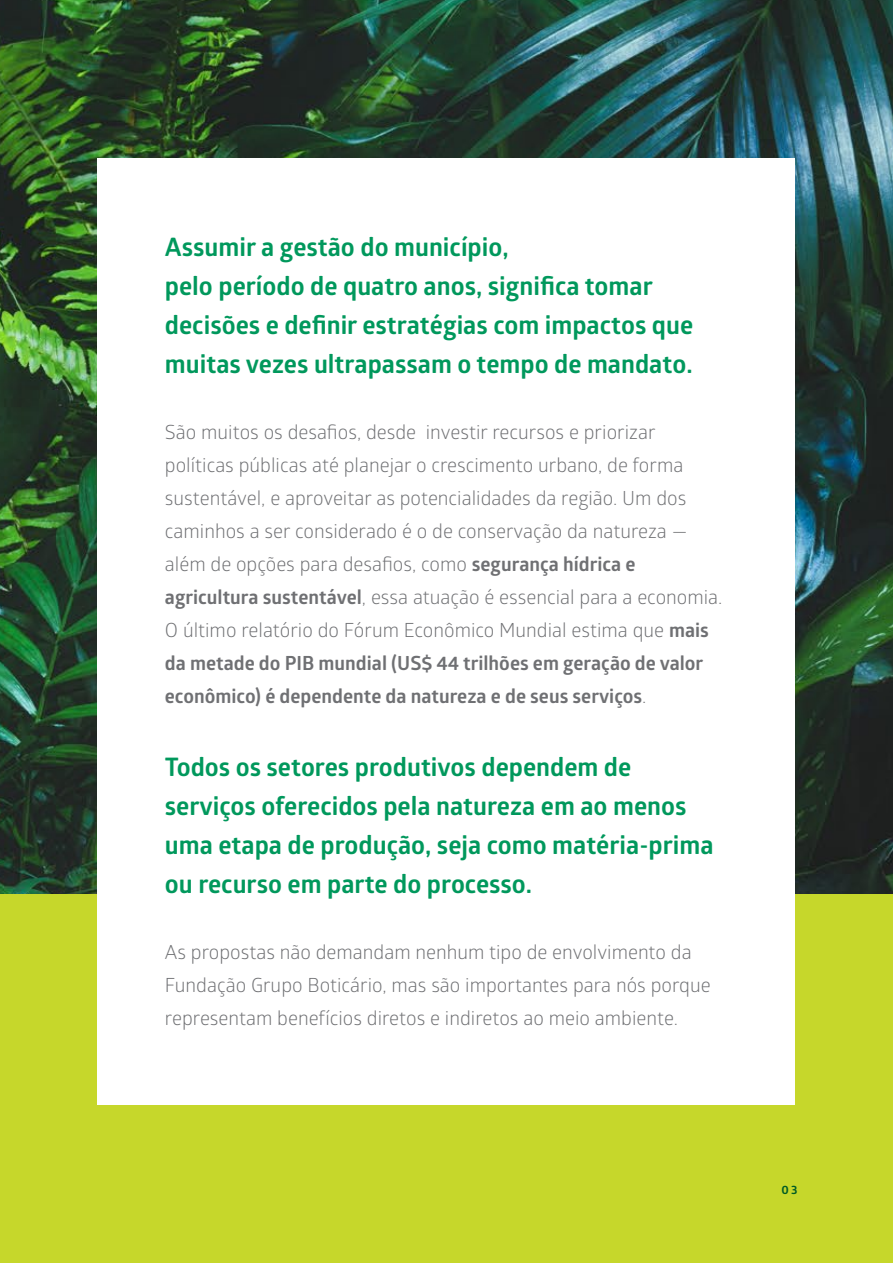
<style>
.page{position:relative;width:893px;height:1263px;background:#c6d72b}
.page>*{position:absolute;margin:0;border:0;box-sizing:border-box;transform-origin:0 0}
.t1{font:700 25.5px/39px "Glober";color:#00985c}
.t2{font:19.5px/33px "Glober";color:#6f7073}
.t3{font:700 12px "Glober";color:#005c24}
.s1{font-weight:700}
</style>
<div class="page">
<img style="left:0;top:0;width:893px;height:893px">
<div style="left:98px;top:158px;width:697px;height:947px;background:#fff"></div>
<h1 class="t1" style="left:165px;top:227px;width:530px">Assumir a gestão do município,<br>pelo período de quatro anos, significa tomar decisões e definir estratégias com impactos que muitas vezes ultrapassam o tempo de mandato.</h1>
<p class="t2" style="left:165px;top:414px;width:559px">São muitos os desafios, desde investir recursos e priorizar políticas públicas até planejar o crescimento urbano, de forma sustentável, e aproveitar as potencialidades da região. Um dos caminhos a ser considerado é o de conservação da natureza — além de opções para desafios, como <span class="s1">segurança hídrica e agricultura sustentável</span>, essa atuação é essencial para a economia.<br>O último relatório do Fórum Econômico Mundial estima que <span class="s1">mais da metade do PIB mundial (US$ 44 trilhões em geração de valor econômico) é dependente da natureza e de seus serviços</span>.</p>
<h1 class="t1" style="left:165px;top:747px;width:550px">Todos os setores produtivos dependem de serviços oferecidos pela natureza em ao menos uma etapa de produção, seja como matéria-prima ou recurso em parte do processo.</h1>
<p class="t2" style="left:165px;top:935px;width:547px">As propostas não demandam nenhum tipo de envolvimento da<br>Fundação Grupo Boticário, mas são importantes para nós porque representam benefícios diretos e indiretos ao meio ambiente.</p>
<p class="t3" style="left:781px;top:1181px;width:18px">03</p>
</div>
